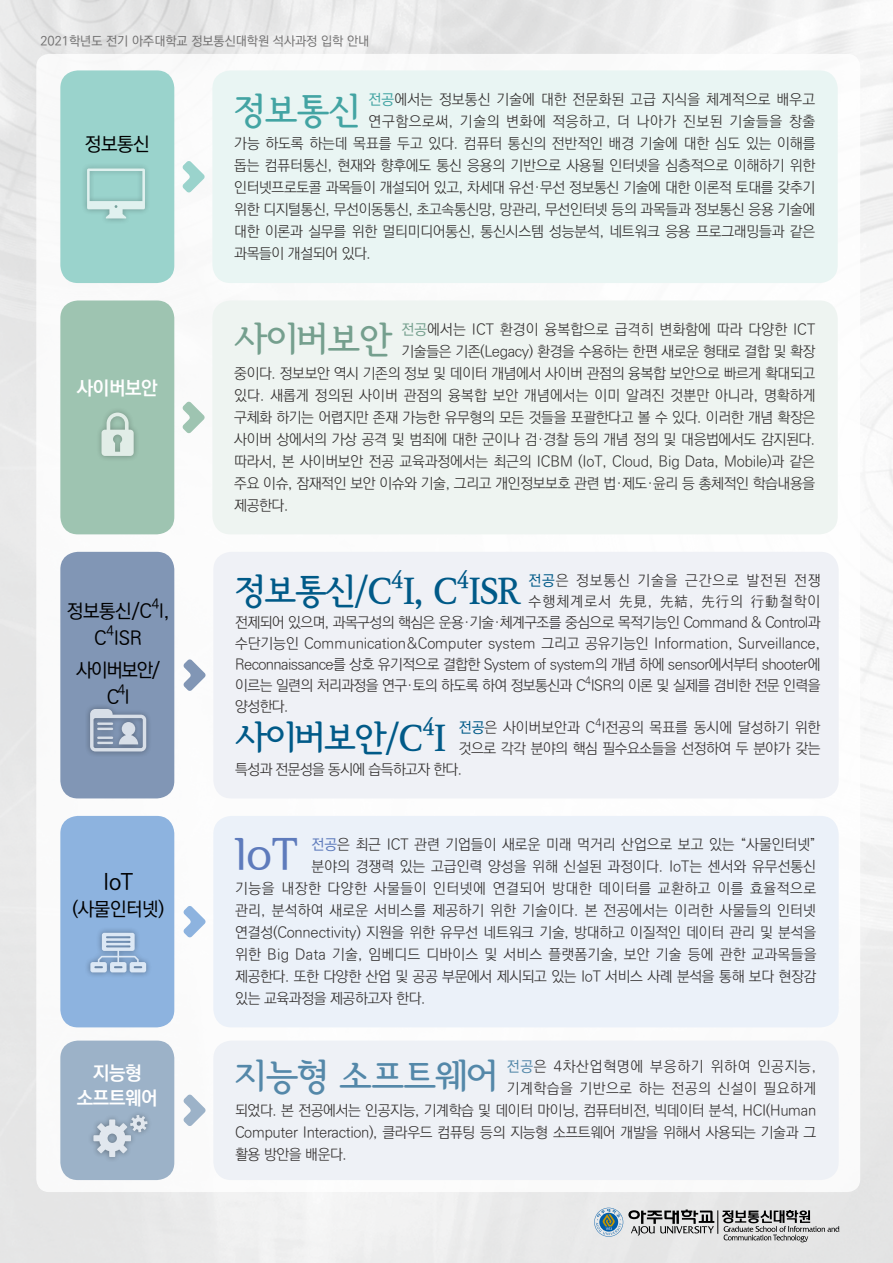
<style>
.page{position:relative;width:893px;height:1263px;background:#fff}
.page>*{position:absolute;margin:0;border:0;box-sizing:border-box;transform-origin:0 0}
.t1{font:44.1px "Seoul Hangang B";color:#5e7bbc}
.t2{font:36.75px "Seoul Hangang B";letter-spacing:-.03em;color:#5488a9}
.t3{font:36.75px "Seoul Hangang B";letter-spacing:-.025em;color:#759f8e}
.t4{font:36.75px "Seoul Hangang B";color:#43a4a3}
.t5{font:700 35.7px "Ko Pub Batang";color:#005a88}
.t6{font:35.7px "Seoul Hangang B";letter-spacing:-.045em;color:#005a88}
.t7{font:500 22.5px "Ko Pub Dotum";color:#000}
.t8{font:500 19.05px/27px "Ko Pub Dotum";letter-spacing:-.02em;color:#000;text-align:center}
.t9{font:700 19.05px/24.9px "Ko Pub Dotum";letter-spacing:-.02em;color:#fff;text-align:center}
.t10{font:300 14.7px "Ko Pub Dotum";letter-spacing:-.015em;color:#33302f}
.t11{font:300 14.7px "Ko Pub Dotum";letter-spacing:-.04em;color:#33302f}
.t12{font:300 14.7px "Ko Pub Dotum";letter-spacing:.005em;color:#33302f}
.t13{font:300 14.7px "Ko Pub Dotum";letter-spacing:.015em;color:#33302f}
.t14{font:300 14.7px "Ko Pub Dotum";letter-spacing:.035em;color:#33302f}
.t15{font:300 14.7px "Ko Pub Dotum";letter-spacing:-.035em;color:#33302f}
.t16{font:300 14.7px "Ko Pub Dotum";letter-spacing:.05em;color:#33302f}
.t17{font:300 14.7px "Ko Pub Dotum";letter-spacing:.03em;color:#33302f}
.t18{font:300 14.7px "Ko Pub Dotum";letter-spacing:.08em;color:#33302f}
.t19{font:300 14.7px "Ko Pub Dotum";letter-spacing:.06em;color:#33302f}
.t20{font:500 13.5px "Ko Pub Dotum";color:#000}
.t21{font:500 12.75px "Ko Pub Dotum";color:#727171}
.s1{font-weight:500;color:#43a4a3}
.s2{font-weight:500;color:#759f8e}
.s3{font-family:"Seoul Hangang B";font-weight:400}
.s4{font-weight:500;color:#005a88}
.s5{font-family:"Ko Pub Batang";font-weight:700}
.s6{font-weight:500;color:#5e7bbc}
.s7{font-weight:500;color:#5488a9}
</style>
<div class="page">
<div style="left:212px;top:300px;width:626px;height:234px;background:#eef4f1;border-radius:18px"></div>
<div style="left:60px;top:300px;width:114px;height:234px;background:#9ec4b1;border-radius:18px"></div>
<svg style="left:182px;top:401px;width:23px;height:32px"></svg>
<div style="left:95px;top:407px;width:45px;height:55px;background:#000;opacity:.4"></div>
<svg style="left:102px;top:413px;width:32px;height:43px"></svg>
<div style="left:212px;top:70px;width:626px;height:213px;background:#e9f5f3;border-radius:18px"></div>
<div style="left:60px;top:70px;width:114px;height:213px;background:#9ad3cc;border-radius:18px"></div>
<svg style="left:182px;top:161px;width:23px;height:32px"></svg>
<div style="left:81px;top:162px;width:70px;height:62px;background:#000;opacity:.4"></div>
<svg style="left:87px;top:169px;width:58px;height:49px"></svg>
<div style="left:213px;top:816px;width:626px;height:211px;background:#ebf1f9;border-radius:18px"></div>
<div style="left:60px;top:816px;width:114px;height:211px;background:#8db3df;border-radius:18px"></div>
<svg style="left:183px;top:906px;width:23px;height:32px"></svg>
<div style="left:84px;top:927px;width:68px;height:52px;background:#000;opacity:.5"></div>
<svg style="left:90px;top:933px;width:56px;height:39px"></svg>
<div style="left:213px;top:1040px;width:626px;height:140px;background:#eef1f6;border-radius:18px"></div>
<div style="left:60px;top:1040px;width:114px;height:140px;background:#9cb2c8;border-radius:18px"></div>
<svg style="left:183px;top:1094px;width:23px;height:32px"></svg>
<svg style="left:93px;top:1115px;width:55px;height:42px"></svg>
<div style="left:213px;top:552px;width:626px;height:246px;background:#eff1f6;border-radius:18px"></div>
<svg style="left:183px;top:659px;width:23px;height:32px"></svg>
<div style="left:60px;top:552px;width:114px;height:246px;background:#8196b5;border-radius:18px"></div>
<div style="left:84px;top:703px;width:68px;height:55px;background:#000;opacity:.5"></div>
<svg style="left:90px;top:709px;width:56px;height:42px"></svg>
<svg style="left:594px;top:1208px;width:245px;height:34px;background:#b1b4b5"></svg>
<p class="t21" style="left:40px;top:34px;width:330px">2021학년도 전기 아주대학교 정보통신대학원 석사과정 입학 안내</p>
<p class="t8" style="left:85px;top:131px;width:66px">정보통신</p>
<p class="t9" style="left:77px;top:376px;width:82px">사이버보안</p>
<p class="t20" style="left:152px;top:597px;width:9px">4</p>
<p class="t8" style="left:67px;top:598px;width:104px">정보통신/C I,</p>
<p class="t20" style="left:106px;top:624px;width:9px">4</p>
<p class="t8" style="left:76px;top:657px;width:86px">사이버보안/<br>C I</p>
<p class="t8" style="left:94px;top:625px;width:49px">C ISR</p>
<p class="t20" style="left:118px;top:683px;width:9px">4</p>
<h3 class="t7" style="left:103px;top:871px;width:32px">IoT</h3>
<p class="t8" style="left:72px;top:896px;width:93px">(사물인터넷)</p>
<p class="t9" style="left:77px;top:1061px;width:82px">지능형 소프트웨어</p>
<h2 class="t4" style="left:234px;top:91px;width:127px">정보통신</h2>
<p class="t12" style="left:369px;top:92px;width:448px"><span class="s1">전공</span>에서는 정보통신 기술에 대한 전문화된 고급 지식을 체계적으로 배우고</p>
<p class="t14" style="left:369px;top:114px;width:448px">연구함으로써, 기술의 변화에 적응하고, 더 나아가 진보된 기술들을 창출</p>
<p class="t10" style="left:234px;top:136px;width:583px">가능 하도록 하는데 목표를 두고 있다. 컴퓨터 통신의 전반적인 배경 기술에 대한 심도 있는 이해를</p>
<p class="t10" style="left:234px;top:158px;width:582px">돕는 컴퓨터통신, 현재와 향후에도 통신 응용의 기반으로 사용될 인터넷을 심층적으로 이해하기 위한</p>
<p class="t10" style="left:234px;top:180px;width:583px">인터넷프로토콜 과목들이 개설되어 있고, 차세대 유선·무선 정보통신 기술에 대한 이론적 토대를 갖추기</p>
<p class="t10" style="left:234px;top:202px;width:583px">위한 디지털통신, 무선이동통신, 초고속통신망, 망관리, 무선인터넷 등의 과목들과 정보통신 응용 기술에</p>
<p class="t10" style="left:234px;top:224px;width:583px">대한 이론과 실무를 위한 멀티미디어통신, 통신시스템 성능분석, 네트워크 응용 프로그래밍들과 같은</p>
<p class="t10" style="left:234px;top:246px;width:138px">과목들이 개설되어 있다.</p>
<h2 class="t3" style="left:234px;top:321px;width:160px">사이버보안</h2>
<p class="t12" style="left:401px;top:322px;width:415px"><span class="s2">전공</span>에서는 ICT 환경이 융복합으로 급격히 변화함에 따라 다양한 ICT</p>
<p class="t10" style="left:401px;top:344px;width:415px">기술들은 기존(Legacy) 환경을 수용하는 한편 새로운 형태로 결합 및 확장</p>
<p class="t10" style="left:234px;top:366px;width:583px">중이다. 정보보안 역시 기존의 정보 및 데이터 개념에서 사이버 관점의 융복합 보안으로 빠르게 확대되고</p>
<p class="t12" style="left:234px;top:388px;width:583px">있다. 새롭게 정의된 사이버 관점의 융복합 보안 개념에서는 이미 알려진 것뿐만 아니라, 명확하게</p>
<p class="t10" style="left:234px;top:410px;width:583px">구체화 하기는 어렵지만 존재 가능한 유무형의 모든 것들을 포괄한다고 볼 수 있다. 이러한 개념 확장은</p>
<p class="t10" style="left:234px;top:432px;width:583px">사이버 상에서의 가상 공격 및 범죄에 대한 군이나 검·경찰 등의 개념 정의 및 대응법에서도 감지된다.</p>
<p class="t10" style="left:234px;top:454px;width:582px">따라서, 본 사이버보안 전공 교육과정에서는 최근의 ICBM (IoT, Cloud, Big Data, Mobile)과 같은</p>
<p class="t10" style="left:234px;top:476px;width:583px">주요 이슈, 잠재적인 보안 이슈와 기술, 그리고 개인정보보호 관련 법·제도·윤리 등 총체적인 학습내용을</p>
<p class="t10" style="left:234px;top:498px;width:56px">제공한다.</p>
<h3 class="t5" style="left:235px;top:573px;width:287px"><span class="s3">정보통신/</span>C<sup>4</sup>I, C<sup>4</sup>ISR</h3>
<p class="t19" style="left:528px;top:573px;width:294px"><span class="s4">전공</span>은 정보통신 기술을 근간으로 발전된 전쟁</p>
<p class="t18" style="left:528px;top:594px;width:293px">수행체계로서 先見, 先結, 先行의 行動철학이</p>
<p class="t11" style="left:235px;top:615px;width:587px">전제되어 있으며, 과목구성의 핵심은 운용·기술·체계구조를 중심으로 목적기능인 Command &amp; Control과</p>
<p class="t10" style="left:235px;top:636px;width:586px">수단기능인 Communication &amp; Computer system 그리고 공유기능인 Information, Surveillance,</p>
<p class="t11" style="left:235px;top:657px;width:587px">Reconnaissance를 상호 유기적으로 결합한 System of system의 개념 하에 sensor에서부터 shooter에</p>
<p class="t11" style="left:235px;top:678px;width:587px">이르는 일련의 처리과정을 연구·토의 하도록 하여 정보통신과 C<sup>4</sup>ISR의 이론 및 실제를 겸비한 전문 인력을</p>
<p class="t10" style="left:235px;top:699px;width:55px">양성한다.</p>
<h3 class="t6" style="left:235px;top:719px;width:213px">사이버보안/<span class="s5">C</span><sup>4</sup><span class="s5">I</span></h3>
<p class="t10" style="left:459px;top:720px;width:363px"><span class="s4">전공</span>은 사이버보안과 C<sup>4</sup>I전공의 목표를 동시에 달성하기 위한</p>
<p class="t15" style="left:459px;top:741px;width:363px">것으로 각각 분야의 핵심 필수요소들을 선정하여 두 분야가 갖는</p>
<p class="t11" style="left:235px;top:762px;width:229px">특성과 전문성을 동시에 습득하고자 한다.</p>
<h1 class="t1" style="left:235px;top:832px;width:65px">IoT</h1>
<p class="t10" style="left:312px;top:837px;width:506px"><span class="s6">전공</span>은 최근 ICT 관련 기업들이 새로운 미래 먹거리 산업으로 보고 있는 “사물인터넷”</p>
<p class="t10" style="left:312px;top:859px;width:506px">분야의 경쟁력 있는 고급인력 양성을 위해 신설된 과정이다. IoT는 센서와 유무선통신</p>
<p class="t14" style="left:235px;top:881px;width:583px">기능을 내장한 다양한 사물들이 인터넷에 연결되어 방대한 데이터를 교환하고 이를 효율적으로</p>
<p class="t13" style="left:235px;top:903px;width:582px">관리, 분석하여 새로운 서비스를 제공하기 위한 기술이다. 본 전공에서는 이러한 사물들의 인터넷</p>
<p class="t10" style="left:235px;top:925px;width:582px">연결성(Connectivity) 지원을 위한 유무선 네트워크 기술, 방대하고 이질적인 데이터 관리 및 분석을</p>
<p class="t13" style="left:235px;top:947px;width:583px">위한 Big Data 기술, 임베디드 디바이스 및 서비스 플랫폼기술, 보안 기술 등에 관한 교과목들을</p>
<p class="t10" style="left:235px;top:969px;width:583px">제공한다. 또한 다양한 산업 및 공공 부문에서 제시되고 있는 IoT 서비스 사례 분석을 통해 보다 현장감</p>
<p class="t10" style="left:235px;top:991px;width:192px">있는 교육과정을 제공하고자 한다.</p>
<h2 class="t2" style="left:235px;top:1058px;width:264px">지능형 소프트웨어</h2>
<p class="t16" style="left:507px;top:1059px;width:311px"><span class="s7">전공</span>은 4차산업혁명에 부응하기 위하여 인공지능,</p>
<p class="t17" style="left:507px;top:1081px;width:311px">기계학습을 기반으로 하는 전공의 신설이 필요하게</p>
<p class="t10" style="left:235px;top:1103px;width:583px">되었다. 본 전공에서는 인공지능, 기계학습 및 데이터 마이닝, 컴퓨터비전, 빅데이터 분석, HCI(Human</p>
<p class="t10" style="left:235px;top:1125px;width:583px">Computer Interaction), 클라우드 컴퓨팅 등의 지능형 소프트웨어 개발을 위해서 사용되는 기술과 그</p>
<p class="t10" style="left:235px;top:1147px;width:113px">활용 방안을 배운다.</p>
</div>
